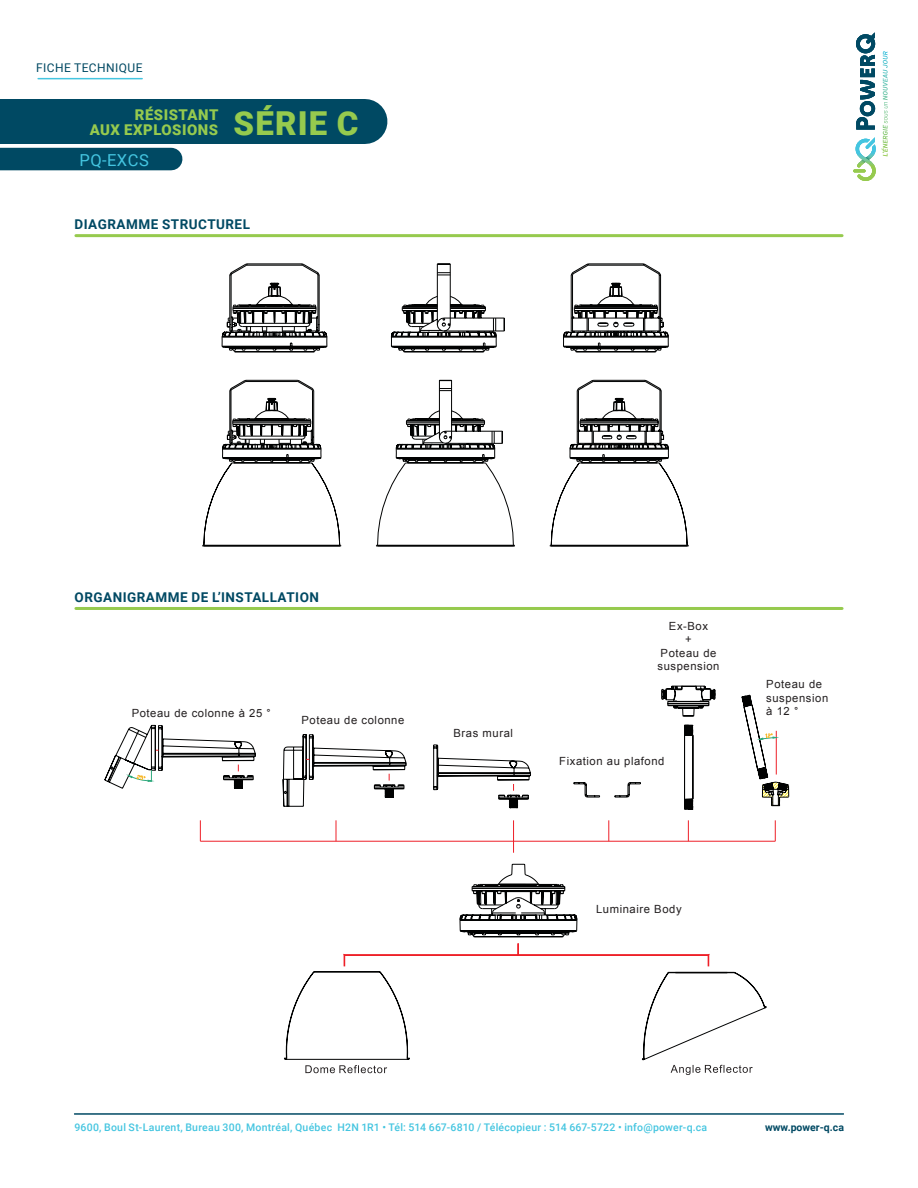
<style>
.page{position:relative;width:918px;height:1188px;background:#fff}
.page>*{position:absolute;margin:0;border:0;box-sizing:border-box;transform-origin:0 0}
.t1{font:900 33px "Roboto";letter-spacing:.035em;color:#96ca4e}
.t2{font:16.5px "Roboto";letter-spacing:.035em;color:#44c5e0}
.t3{font:900 14.85px/14.9px "Roboto";letter-spacing:.035em;color:#96ca4e;text-align:right}
.Topic{font:700 13.5px "Roboto";letter-spacing:.035em;color:#004963}
.t4{font:12px "Roboto";letter-spacing:.035em;color:#004963}
.t5{font:11.25px/13.5px "Arial";letter-spacing:.05em;color:#231f20}
.t6{font:500 10.5px "Roboto";letter-spacing:.02em;color:#44c5e0}
.t7{font:700 10.5px "Roboto";color:#004963}
.s1{font-family:"Roboto"}
</style>
<div class="page">
<hr style="left:38px;top:78px;width:104px;height:1px;background:#44c5e0">
<hr style="left:74px;top:1114px;width:770px;height:1px;background:#004963">
<svg style="left:883px;top:51px;width:5px;height:44px"></svg>
<div style="left:0;top:99px;width:365px;height:45px;background:#004963"></div>
<div style="left:0;top:148px;width:171px;height:22px;background:#004963"></div>
<svg style="left:856px;top:32px;width:19px;height:98px"></svg>
<svg style="left:853px;top:137px;width:23px;height:44px"></svg>
<hr style="left:76px;top:607px;width:766px;height:3px;background:#96ca4e">
<hr style="left:76px;top:234px;width:766px;height:3px;background:#96ca4e">
<hr style="left:200px;top:841px;width:575px;height:1px;background:#ee2028">
<svg style="left:433px;top:745px;width:98px;height:63px"></svg>
<svg style="left:283px;top:734px;width:124px;height:73px"></svg>
<svg style="left:336px;top:820px;width:1px;height:21px"></svg>
<svg style="left:104px;top:725px;width:152px;height:64px"></svg>
<svg style="left:200px;top:820px;width:1px;height:21px"></svg>
<svg style="left:574px;top:782px;width:67px;height:15px"></svg>
<svg style="left:609px;top:820px;width:1px;height:21px"></svg>
<svg style="left:684px;top:725px;width:10px;height:85px"></svg>
<svg style="left:688px;top:820px;width:1px;height:21px"></svg>
<svg style="left:775px;top:820px;width:1px;height:21px"></svg>
<svg style="left:741px;top:695px;width:48px;height:111px"></svg>
<svg style="left:513px;top:820px;width:1px;height:33px"></svg>
<svg style="left:661px;top:686px;width:54px;height:30px"></svg>
<svg style="left:221px;top:263px;width:448px;height:90px"></svg>
<svg style="left:202px;top:380px;width:487px;height:167px"></svg>
<svg style="left:460px;top:864px;width:117px;height:73px"></svg>
<svg style="left:284px;top:944px;width:482px;height:131px"></svg>
<p class="t4" style="left:36px;top:60px;width:108px">FICHE TECHNIQUE</p>
<h3 class="t3" style="left:90px;top:107px;width:130px">RÉSISTANT<br>AUX EXPLOSIONS</h3>
<h2 class="t2" style="left:80px;top:148px;width:71px">PQ-EXCS</h2>
<h1 class="t1" style="left:234px;top:100px;width:126px">SÉRIE C</h1>
<p class="Topic" style="left:75px;top:214px;width:177px">DIAGRAMME STRUCTUREL</p>
<p class="Topic" style="left:75px;top:587px;width:246px">ORGANIGRAMME DE L’INSTALLATION</p>
<p class="t5" style="left:132px;top:707px;width:141px">Poteau de colonne à 25 <span class="s1">°</span></p>
<p class="t5" style="left:302px;top:714px;width:104px">Poteau de colonne</p>
<p class="t5" style="left:454px;top:726px;width:61px">Bras mural</p>
<p class="t5" style="left:669px;top:619px;width:41px">Ex-Box</p>
<p class="t5" style="left:685px;top:633px;width:8px">+</p>
<p class="t5" style="left:658px;top:646px;width:63px">Poteau de suspension</p>
<p class="t5" style="left:559px;top:754px;width:107px">Fixation au plafond</p>
<p class="t5" style="left:766px;top:678px;width:63px">Poteau de suspension à 12 <span class="s1">°</span></p>
<p class="t5" style="left:596px;top:902px;width:87px">Luminaire Body</p>
<p class="t6" style="left:74px;top:1120px;width:634px">9600, Boul St-Laurent, Bureau 300, Montréal, Québec H2N 1R1 • Tél: 514 667-6810 / Télécopieur : 514 667-5722 • info@power-q.ca</p>
<p class="t7" style="left:765px;top:1120px;width:80px">www.power-q.ca</p>
</div>
